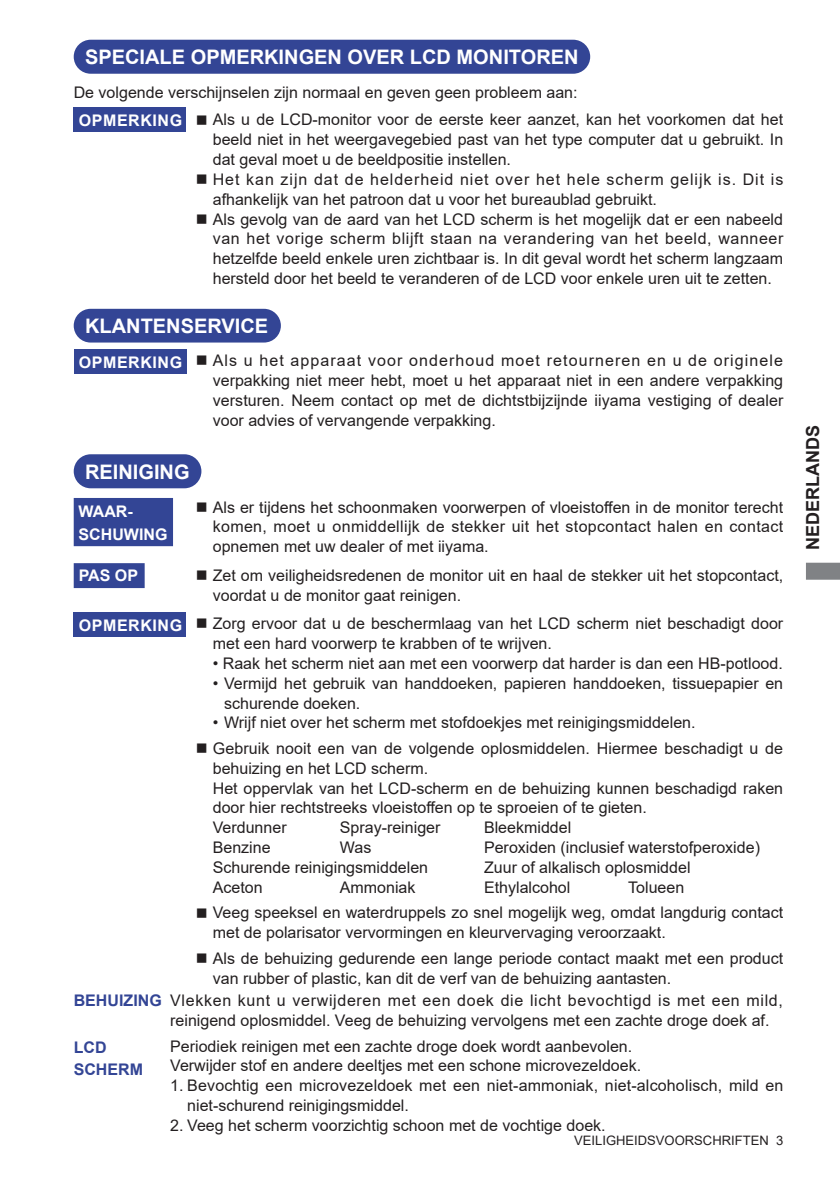
<style>
.page{position:relative;width:840px;height:1191px;background:#fff}
.page>*{position:absolute;margin:0;border:0;box-sizing:border-box;transform-origin:0 0}
.t1{font:700 20px "Arial";color:#fff}
.t2{font:700 18px "Arial";color:#231f20}
.t3{font:16px/19.8px "Arial";color:#231f20}
.t4{font:16px/19.8px "Arial";letter-spacing:.06em;color:#231f20}
.t5{font:700 16px "Arial";letter-spacing:.035em;color:#fff}
.t6{font:700 16px/22.6px "Arial";color:#334595}
.t7{font:700 16px/22.6px "Arial";color:#fff}
.t8{font:13px "Arial";color:#231f20}
</style>
<div class="page">
<svg style="left:806px;top:562px;width:33px;height:18px"></svg>
<div style="left:75px;top:455px;width:125px;height:32px;background:#334595;border-radius:16px"></div>
<div style="left:74px;top:454px;width:127px;height:34px;border:2px solid #334595;border-radius:16px"></div>
<div style="left:75px;top:310px;width:205px;height:31px;background:#334595;border-radius:16px"></div>
<div style="left:74px;top:309px;width:207px;height:33px;border:2px solid #334595;border-radius:16px"></div>
<div style="left:75px;top:41px;width:514px;height:32px;background:#334595;border-radius:16px"></div>
<div style="left:74px;top:40px;width:516px;height:34px;border:2px solid #334595;border-radius:16px"></div>
<div style="left:74px;top:498px;width:99px;height:48px;background:#334595"></div>
<div style="left:74px;top:563px;width:71px;height:25px;background:#334595;border:2px solid #334595"></div>
<div style="left:74px;top:107px;width:112px;height:25px;background:#334595"></div>
<div style="left:74px;top:349px;width:112px;height:24px;background:#334595"></div>
<div style="left:74px;top:612px;width:112px;height:25px;background:#334595"></div>
<p class="t1" style="left:85px;top:43px;width:495px">SPECIALE OPMERKINGEN OVER LCD MONITOREN</p>
<p class="t3" style="left:74px;top:82px;width:505px">De volgende verschijnselen zijn normaal en geven geen probleem aan:</p>
<p class="t3" style="left:213px;top:110px;width:571px;text-align:justify;text-indent:-17px">■ Als u de LCD-monitor voor de eerste keer aanzet, kan het voorkomen dat het beeld niet in het weergavegebied past van het type computer dat u gebruikt. In dat geval moet u de beeldpositie instellen.</p>
<p class="t4" style="left:213px;top:169px;width:571px;text-indent:-17px">■ Het kan zijn dat de helderheid niet over het hele scherm gelijk is. Dit is afhankelijk van het patroon dat u voor het bureaublad gebruikt.</p>
<p class="t3" style="left:213px;top:209px;width:572px;text-align:justify;text-indent:-17px">■ Als gevolg van de aard van het LCD scherm is het mogelijk dat er een nabeeld van het vorige scherm blijft staan na verandering van het beeld, wanneer hetzelfde beeld enkele uren zichtbaar is. In dit geval wordt het scherm langzaam hersteld door het beeld te veranderen of de LCD voor enkele uren uit te zetten.</p>
<p class="t5" style="left:79px;top:110px;width:105px">OPMERKING</p>
<p class="t1" style="left:85px;top:312px;width:184px">KLANTENSERVICE</p>
<p class="t5" style="left:79px;top:351px;width:105px">OPMERKING</p>
<p class="t3" style="left:213px;top:350px;width:572px;text-align:justify;text-indent:-17px">■ Als u het apparaat voor onderhoud moet retourneren en u de originele verpakking niet meer hebt, moet u het apparaat niet in een andere verpakking versturen. Neem contact op met de dichtstbijzijnde iiyama vestiging of dealer voor advies of vervangende verpakking.</p>
<p class="t1" style="left:85px;top:458px;width:106px">REINIGING</p>
<p class="t7" style="left:78px;top:500px;width:90px">WAAR-<br>SCHUWING</p>
<p class="t5" style="left:79px;top:564px;width:61px">PAS OP</p>
<p class="t5" style="left:79px;top:614px;width:105px">OPMERKING</p>
<p class="t3" style="left:213px;top:497px;width:571px;text-align:justify;text-indent:-17px">■ Als er tijdens het schoonmaken voorwerpen of vloeistoffen in de monitor terecht komen, moet u onmiddellijk de stekker uit het stopcontact halen en contact opnemen met uw dealer of met iiyama.</p>
<p class="t3" style="left:213px;top:565px;width:571px;text-indent:-17px">■ Zet om veiligheidsredenen de monitor uit en haal de stekker uit het stopcontact, voordat u de monitor gaat reinigen.</p>
<p class="t3" style="left:213px;top:613px;width:571px;text-indent:-17px">■ Zorg ervoor dat u de beschermlaag van het LCD scherm niet beschadigt door met een hard voorwerp te krabben of te wrijven.</p>
<p class="t3" style="left:213px;top:653px;width:571px">• Raak het scherm niet aan met een voorwerp dat harder is dan een HB-potlood.</p>
<p class="t3" style="left:224px;top:673px;width:560px;text-indent:-11px">• Vermijd het gebruik van handdoeken, papieren handdoeken, tissuepapier en schurende doeken.</p>
<p class="t3" style="left:213px;top:713px;width:484px">• Wrijf niet over het scherm met stofdoekjes met reinigingsmiddelen.</p>
<p class="t3" style="left:213px;top:738px;width:571px;text-indent:-17px">■ Gebruik nooit een van de volgende oplosmiddelen. Hiermee beschadigt u de behuizing en het LCD scherm.<br>Het oppervlak van het LCD-scherm en de behuizing kunnen beschadigd raken door hier rechtstreeks vloeistoffen op te sproeien of te gieten.<br>Verdunner</p>
<p class="t3" style="left:340px;top:817px;width:102px">Spray-reiniger</p>
<p class="t3" style="left:484px;top:817px;width:89px">Bleekmiddel</p>
<p class="t6" style="left:74px;top:989px;width:89px">BEHUIZING</p>
<p class="t6" style="left:74px;top:1036px;width:71px">LCD<br>SCHERM</p>
<p class="t3" style="left:213px;top:837px;width:59px">Benzine</p>
<p class="t3" style="left:340px;top:837px;width:33px">Was</p>
<p class="t3" style="left:484px;top:837px;width:277px">Peroxiden (inclusief waterstofperoxide)</p>
<p class="t3" style="left:213px;top:857px;width:217px">Schurende reinigingsmiddelen</p>
<p class="t3" style="left:484px;top:857px;width:208px">Zuur of alkalisch oplosmiddel</p>
<p class="t3" style="left:213px;top:877px;width:51px">Aceton</p>
<p class="t3" style="left:340px;top:877px;width:77px">Ammoniak</p>
<p class="t3" style="left:484px;top:877px;width:88px">Ethylalcohol</p>
<p class="t3" style="left:628px;top:877px;width:58px">Tolueen</p>
<p class="t3" style="left:213px;top:902px;width:571px;text-indent:-17px">■ Veeg speeksel en waterdruppels zo snel mogelijk weg, omdat langdurig contact met de polarisator vervormingen en kleurvervaging veroorzaakt.</p>
<p class="t3" style="left:213px;top:948px;width:571px;text-indent:-17px">■ Als de behuizing gedurende een lange periode contact maakt met een product van rubber of plastic, kan dit de verf van de behuizing aantasten.</p>
<p class="t3" style="left:170px;top:990px;width:614px">Vlekken kunt u verwijderen met een doek die licht bevochtigd is met een mild, reinigend oplosmiddel. Veeg de behuizing vervolgens met een zachte droge doek af.</p>
<p class="t3" style="left:170px;top:1036px;width:472px">Periodiek reinigen met een zachte droge doek wordt aanbevolen.<br>Verwijder stof en andere deeltjes met een schone microvezeldoek.</p>
<p class="t3" style="left:187px;top:1075px;width:597px;text-indent:-17px">1. Bevochtig een microvezeldoek met een niet-ammoniak, niet-alcoholisch, mild en niet-schurend reinigingsmiddel.</p>
<p class="t3" style="left:170px;top:1115px;width:436px">2. Veeg het scherm voorzichtig schoon met de vochtige doek.</p>
<p class="t8" style="left:574px;top:1131px;width:210px">VEILIGHEIDSVOORSCHRIFTEN 3</p>
<p class="t2" style="left:799px;top:550px;width:126px;rotate:-90deg">NEDERLANDS</p>
</div>
